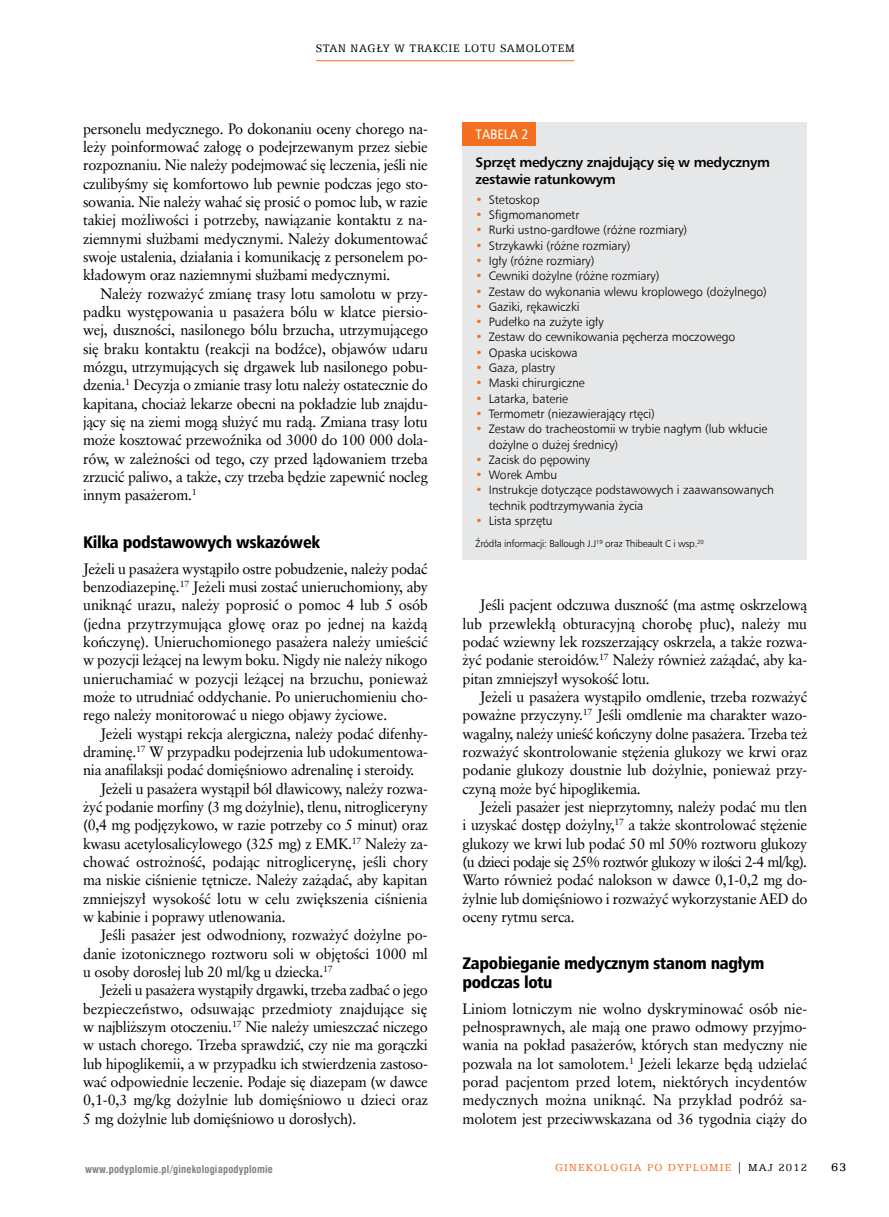
<style>
.page{position:relative;width:889px;height:1217px;background:#fff}
.page>*{position:absolute;margin:0;border:0;box-sizing:border-box;transform-origin:0 0}
.t1{font:16.8px/18.3px "Humnst 777 Blk Cn EU";letter-spacing:-.02em;color:#000}
.t2{font:15px/18.3px "Class Garmnd EU";letter-spacing:-.02em;color:#000;text-align:justify}
.t3{font:15px "Class Garmnd EU";color:#000}
.t4{font:700 13.8px/16.8px "Humnst 777 EU";letter-spacing:-.02em;color:#000}
.t5{font:13.8px "Humnst 777 Cn EU";letter-spacing:-.005em;color:#fff;scale:1.07 1}
.t6{font:12.45px "Egyptian 505 Md EU";color:#000}
.t7{font:12.3px/15.3px "Humnst 777 Lt EU";letter-spacing:-.005em;color:#000}
.t8{font:12.3px "Egyptian 505 EU";letter-spacing:.06em;color:#000;scale:.95 1}
.t9{font:11.4px "Egyptian 505 EU";letter-spacing:.1em;color:#f36f21}
.t10{font:700 10.5px "Swis 721 Cn EU";letter-spacing:.02em;color:#808285}
.t11{font:9.9px "Humnst 777 Lt EU";letter-spacing:-.02em;color:#000}
.s1{color:#f36f21}
.s2{color:#000}
</style>
<div class="page">
<hr style="left:316px;top:60px;width:258px;height:1px;background:#f36f21">
<div style="left:462px;top:122px;width:345px;height:437px;background:#e6e7e8"></div>
<div style="left:462px;top:122px;width:74px;height:24px;background:#f36f21"></div>
<p class="t8" style="left:316px;top:41px;width:274px">STAN NAGŁY W TRAKCIE LOTU SAMOLOTEM</p>
<p class="t2" style="left:83px;top:119px;width:346px">personelu medycznego. Po dokonaniu oceny chorego na&shy;leży poinformować załogę o podejrzewanym przez siebie rozpoznaniu. Nie należy podejmować się leczenia, jeśli nie czulibyśmy się komfortowo lub pewnie podczas jego sto&shy;sowania. Nie należy wahać się prosić o pomoc lub, w razie takiej możliwości i potrzeby, nawiązanie kontaktu z na&shy;ziemnymi służbami medycznymi. Należy dokumentować swoje ustalenia, działania i komunikację z personelem po&shy;kładowym oraz naziemnymi służbami medycznymi.</p>
<p class="t2" style="left:83px;top:284px;width:346px;text-indent:17px">Należy rozważyć zmianę trasy lotu samolotu w przy&shy;padku występowania u pasażera bólu w klatce piersio&shy;wej, duszności, nasilonego bólu brzucha, utrzymującego się braku kontaktu (reakcji na bodźce), objawów udaru mózgu, utrzymujących się drgawek lub nasilonego pobu&shy;dzenia.<sup>1</sup> Decyzja o zmianie trasy lotu należy ostatecznie do kapitana, chociaż lekarze obecni na pokładzie lub znajdu&shy;jący się na ziemi mogą służyć mu radą. Zmiana trasy lotu może kosztować przewoźnika od 3000 do 100 000 dola&shy;rów, w zależności od tego, czy przed lądowaniem trzeba zrzucić paliwo, a także, czy trzeba będzie zapewnić nocleg innym pasażerom.<sup>1</sup></p>
<p class="t1" style="left:83px;top:532px;width:238px">Kilka podstawowych wskazówek</p>
<p class="t2" style="left:83px;top:559px;width:346px">Jeżeli u pasażera wystąpiło ostre pobudzenie, należy podać benzodiazepinę.<sup>17</sup> Jeżeli musi zostać unieruchomiony, aby uniknąć urazu, należy poprosić o pomoc 4 lub 5 osób (jedna przytrzymująca głowę oraz po jednej na każdą kończynę). Unieruchomionego pasażera należy umieścić w pozycji leżącej na lewym boku. Nigdy nie należy nikogo unieruchamiać w pozycji leżącej na brzuchu, ponieważ może to utrudniać oddychanie. Po unieruchomieniu cho&shy;rego należy monitorować u niego objawy życiowe.</p>
<p class="t2" style="left:100px;top:724px;width:329px">Jeżeli wystąpi rekcja alergiczna, należy podać difenhy-</p>
<p class="t2" style="left:83px;top:742px;width:346px">draminę.<sup>17</sup> W przypadku podejrzenia lub udokumentowa-</p>
<p class="t2" style="left:83px;top:760px;width:333px">nia anafilaksji podać domięśniowo adrenalinę i steroidy.</p>
<p class="t2" style="left:100px;top:779px;width:329px">Jeżeli u pasażera wystąpił ból dławicowy, należy rozwa-</p>
<p class="t2" style="left:83px;top:797px;width:346px">żyć podanie morfiny (3 mg dożylnie), tlenu, nitrogliceryny</p>
<p class="t2" style="left:83px;top:815px;width:346px">(0,4 mg podjęzykowo, w razie potrzeby co 5 minut) oraz</p>
<p class="t2" style="left:83px;top:834px;width:346px">kwasu acetylosalicylowego (325 mg) z EMK.<sup>17</sup> Należy za-</p>
<p class="t2" style="left:83px;top:852px;width:346px">chować ostrożność, podając nitroglicerynę, jeśli chory</p>
<p class="t2" style="left:83px;top:870px;width:346px">ma niskie ciśnienie tętnicze. Należy zażądać, aby kapitan</p>
<p class="t2" style="left:83px;top:889px;width:346px">zmniejszył wysokość lotu w celu zwiększenia ciśnienia</p>
<p class="t2" style="left:83px;top:907px;width:204px">w kabinie i poprawy utlenowania.</p>
<p class="t2" style="left:100px;top:925px;width:329px">Jeśli pasażer jest odwodniony, rozważyć dożylne po-</p>
<p class="t2" style="left:83px;top:944px;width:346px">danie izotonicznego roztworu soli w objętości 1000 ml</p>
<p class="t2" style="left:83px;top:962px;width:251px">u osoby dorosłej lub 20 ml/kg u dziecka.<sup>17</sup></p>
<p class="t2" style="left:100px;top:980px;width:329px">Jeżeli u pasażera wystąpiły drgawki, trzeba zadbać o jego</p>
<p class="t3" style="left:83px;top:998px;width:346px">bezpieczeństwo, odsuwając przedmioty znajdujące się</p>
<p class="t2" style="left:83px;top:1017px;width:346px">w najbliższym otoczeniu.<sup>17</sup> Nie należy umieszczać niczego</p>
<p class="t2" style="left:83px;top:1035px;width:346px">w ustach chorego. Trzeba sprawdzić, czy nie ma gorączki</p>
<p class="t2" style="left:83px;top:1054px;width:346px">lub hipoglikemii, a w przypadku ich stwierdzenia zastoso-</p>
<p class="t2" style="left:83px;top:1072px;width:346px">wać odpowiednie leczenie. Podaje się diazepam (w dawce</p>
<p class="t2" style="left:83px;top:1090px;width:346px">0,1-0,3 mg/kg dożylnie lub domięśniowo u dzieci oraz</p>
<p class="t2" style="left:83px;top:1108px;width:275px">5 mg dożylnie lub domięśniowo u dorosłych).</p>
<p class="t10" style="left:85px;top:1162px;width:189px">www.podyplomie.pl/ginekologiapodyplomie</p>
<p class="t5" style="left:475px;top:126px;width:51px">TABELA 2</p>
<p class="t4" style="left:475px;top:154px;width:296px">Sprzęt medyczny znajdujący się w medycznym zestawie ratunkowym</p>
<p class="t7" style="left:475px;top:191px;width:65px"><span class="s1">•</span> Stetoskop</p>
<p class="t7" style="left:475px;top:207px;width:105px"><span class="s1">•</span> Sfigmomanometr</p>
<p class="t7" style="left:475px;top:222px;width:213px"><span class="s1">•</span> Rurki ustno-gardłowe (różne rozmiary)</p>
<p class="t7" style="left:475px;top:237px;width:156px"><span class="s1">•</span> Strzykawki (różne rozmiary)</p>
<p class="t7" style="left:475px;top:253px;width:120px"><span class="s1">•</span> Igły (różne rozmiary)</p>
<p class="t7" style="left:475px;top:268px;width:185px"><span class="s1">•</span> Cewniki dożylne (różne rozmiary)</p>
<p class="t7" style="left:475px;top:283px;width:293px"><span class="s1">•</span> Zestaw do wykonania wlewu kroplowego (dożylnego)</p>
<p class="t7" style="left:475px;top:299px;width:105px"><span class="s1">•</span> Gaziki, rękawiczki</p>
<p class="t7" style="left:475px;top:314px;width:129px"><span class="s1">•</span> Pudełko na zużyte igły</p>
<p class="t7" style="left:475px;top:329px;width:261px"><span class="s1">•</span> Zestaw do cewnikowania pęcherza moczowego</p>
<p class="t7" style="left:475px;top:344px;width:103px"><span class="s1">•</span> Opaska uciskowa</p>
<p class="t7" style="left:475px;top:360px;width:81px"><span class="s1">•</span> Gaza, plastry</p>
<p class="t7" style="left:475px;top:375px;width:111px"><span class="s1">•</span> Maski chirurgiczne</p>
<p class="t7" style="left:475px;top:390px;width:94px"><span class="s1">•</span> Latarka, baterie</p>
<p class="t7" style="left:475px;top:406px;width:181px"><span class="s1">•</span> Termometr (niezawierający rtęci)</p>
<p class="t7" style="left:489px;top:421px;width:280px;text-indent:-13px"><span class="s1">•</span> Zestaw do tracheostomii w trybie nagłym (lub wkłucie dożylne o dużej średnicy)</p>
<p class="t7" style="left:475px;top:451px;width:116px"><span class="s1">•</span> Zacisk do pępowiny</p>
<p class="t7" style="left:475px;top:467px;width:83px"><span class="s1">•</span> Worek Ambu</p>
<p class="t7" style="left:489px;top:482px;width:286px;text-indent:-13px"><span class="s1">•</span> Instrukcje dotyczące podstawowych i zaawansowanych technik podtrzymywania życia</p>
<p class="t7" style="left:475px;top:513px;width:79px"><span class="s1">•</span> Lista sprzętu</p>
<p class="t11" style="left:475px;top:537px;width:230px">Źródła informacji: Ballough J.J<sup>19</sup> oraz Thibeault C i wsp.<sup>20</sup></p>
<p class="t2" style="left:462px;top:595px;width:346px;text-indent:17px">Jeśli pacjent odczuwa duszność (ma astmę oskrzelową lub przewlekłą obturacyjną chorobę płuc), należy mu podać wziewny lek rozszerzający oskrzela, a także rozwa&shy;żyć podanie steroidów.<sup>17</sup> Należy również zażądać, aby ka&shy;pitan zmniejszył wysokość lotu.</p>
<p class="t2" style="left:462px;top:687px;width:346px;text-indent:17px">Jeżeli u pasażera wystąpiło omdlenie, trzeba rozważyć poważne przyczyny.<sup>17</sup> Jeśli omdlenie ma charakter wazo&shy;wagalny, należy unieść kończyny dolne pasażera. Trzeba też rozważyć skontrolowanie stężenia glukozy we krwi oraz podanie glukozy doustnie lub dożylnie, ponieważ przy&shy;czyną może być hipoglikemia.</p>
<p class="t2" style="left:462px;top:797px;width:346px;text-indent:17px">Jeżeli pasażer jest nieprzytomny, należy podać mu tlen i uzyskać dostęp dożylny,<sup>17</sup> a także skontrolować stężenie glukozy we krwi lub podać 50 ml 50% roztworu glukozy (u dzieci podaje się 25% roztwór glukozy w ilości 2-4 ml/kg).<br>Warto również podać nalokson w dawce 0,1-0,2 mg do&shy;żylnie lub domięśniowo i rozważyć wykorzystanie AED do oceny rytmu serca.</p>
<p class="t1" style="left:462px;top:954px;width:303px">Zapobieganie medycznym stanom nagłym podczas lotu</p>
<p class="t2" style="left:462px;top:999px;width:346px">Liniom lotniczym nie wolno dyskryminować osób nie&shy;pełnosprawnych, ale mają one prawo odmowy przyjmo&shy;wania na pokład pasażerów, których stan medyczny nie pozwala na lot samolotem.<sup>1</sup> Jeżeli lekarze będą udzielać porad pacjentom przed lotem, niektórych incydentów medycznych można uniknąć. Na przykład podróż sa&shy;molotem jest przeciwwskazana od 36 tygodnia ciąży do</p>
<p class="t9" style="left:555px;top:1160px;width:254px">GINEKOLOGIA PO DYPLOMIE <span class="s2">| MAJ 2012</span></p>
<p class="t6" style="left:831px;top:1159px;width:17px">63</p>
</div>
